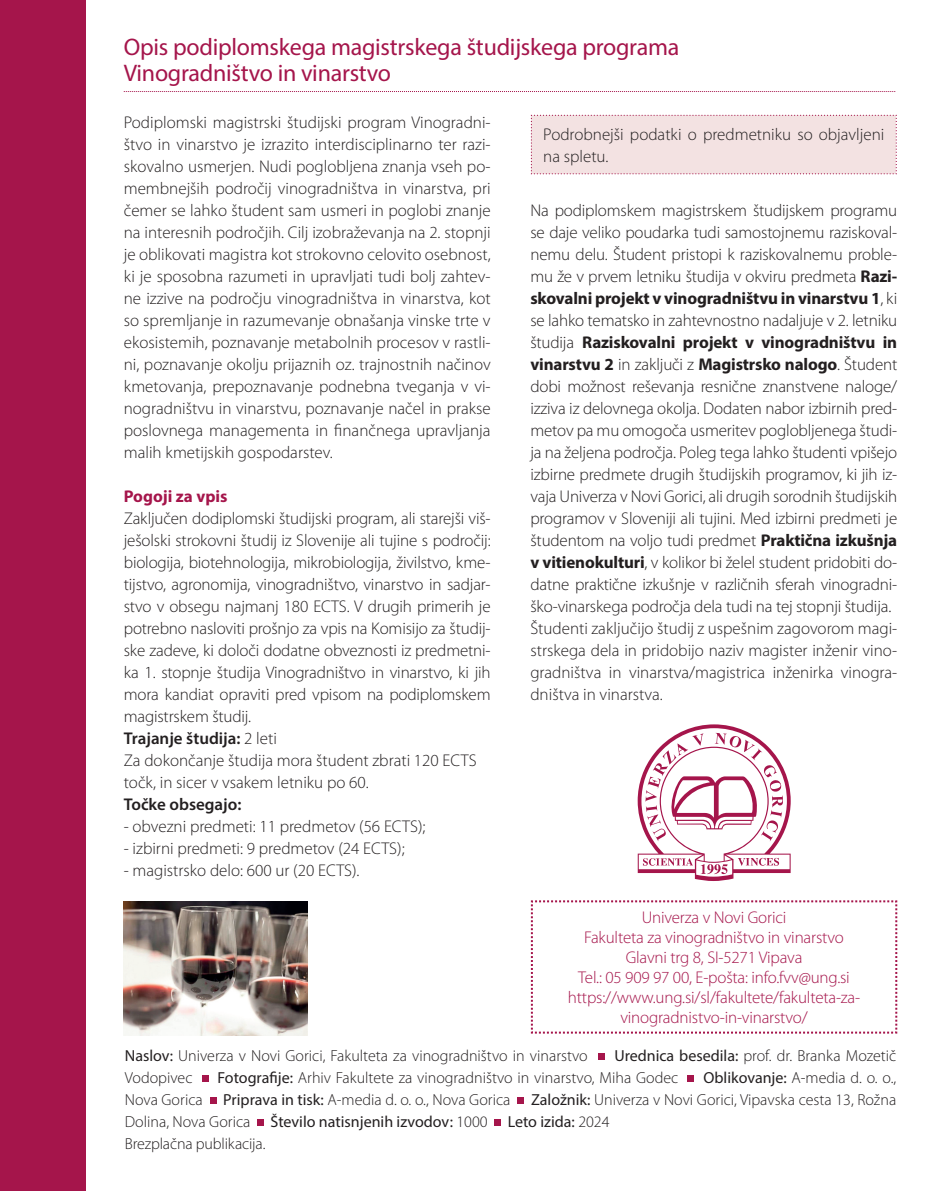
<style>
.page{position:relative;width:936px;height:1191px;background:#fff}
.page>*{position:absolute;margin:0;border:0;box-sizing:border-box;transform-origin:0 0}
.t1{font:24px/26px "Myriad Pro";letter-spacing:-.01em;color:#a5154b}
.t2{font:300 17px/22px "Myriad Pro";letter-spacing:-.01em;color:#231f20}
.t3{font:300 17px/20px "Myriad Pro";letter-spacing:-.01em;color:#a5154b;text-align:center}
.t4{font:600 17px "Myriad Pro";color:#231f20}
.t5{font:700 17px "Myriad Pro";color:#a5154b}
.t6{font:300 16px "Myriad Pro";color:#231f20}
.t7{font:16px "Myriad Pro";color:#231f20}
.s1{font-weight:600}
.s2{font-weight:700}
.s3{font-weight:400}
.s4{font-weight:300}
</style>
<div class="page">
<svg style="left:530px;top:900px;width:368px;height:134px"></svg>
<svg style="left:598px;top:1053px;width:6px;height:6px"></svg>
<svg style="left:202px;top:1075px;width:6px;height:6px"></svg>
<svg style="left:688px;top:1075px;width:6px;height:6px"></svg>
<svg style="left:210px;top:1097px;width:6px;height:6px"></svg>
<svg style="left:517px;top:1097px;width:6px;height:6px"></svg>
<svg style="left:257px;top:1119px;width:6px;height:6px"></svg>
<svg style="left:494px;top:1119px;width:6px;height:6px"></svg>
<div style="left:0;top:0;width:85px;height:1191px;background:#a5154b"></div>
<img style="left:124px;top:901px;width:183px;height:134px">
<svg style="left:124px;top:91px;width:771px;height:1px"></svg>
<div style="left:530px;top:114px;width:367px;height:61px;background:#f3e2e2"></div>
<svg style="left:637px;top:724px;width:153px;height:157px"></svg>
<h1 class="t1" style="left:124px;top:34px;width:557px">Opis podiplomskega magistrskega študijskega programa<br>Vinogradništvo in vinarstvo</h1>
<p class="t2" style="left:124px;top:111px;width:368px;text-align:justify">Podiplomski magistrski študijski program Vinogradni&shy;štvo in vinarstvo je izrazito interdisciplinarno ter razi&shy;skovalno usmerjen. Nudi poglobljena znanja vseh po&shy;membnejših področij vinogradništva in vinarstva, pri čemer se lahko študent sam usmeri in poglobi znanje na interesnih področjih. Cilj izobraževanja na 2. stopnji je oblikovati magistra kot strokovno celovito osebnost, ki je sposobna razumeti in upravljati tudi bolj zahtev&shy;ne izzive na področju vinogradništva in vinarstva, kot so spremljanje in razumevanje obnašanja vinske trte v ekosistemih, poznavanje metabolnih procesov v rastli&shy;ni, poznavanje okolju prijaznih oz. trajnostnih načinov kmetovanja, prepoznavanje podnebna tveganja v vi&shy;nogradništvu in vinarstvu, poznavanje načel in prakse poslovnega managementa in finančnega upravljanja malih kmetijskih gospodarstev.</p>
<p class="t5" style="left:124px;top:485px;width:105px">Pogoji za vpis</p>
<p class="t2" style="left:124px;top:507px;width:368px">Zaključen dodiplomski študijski program, ali starejši viš&shy;ješolski strokovni študij iz Slovenije ali tujine s področij: biologija, biotehnologija, mikrobiologija, živilstvo, kme&shy;tijstvo, agronomija, vinogradništvo, vinarstvo in sadjar&shy;stvo v obsegu najmanj 180 ECTS. V drugih primerih je potrebno nasloviti prošnjo za vpis na Komisijo za študij&shy;ske zadeve, ki določi dodatne obveznosti iz predmetni&shy;ka 1. stopnje študija Vinogradništvo in vinarstvo, ki jih mora kandiat opraviti pred vpisom na podiplomskem magistrskem študij.<br><span class="s1">Trajanje študija:</span> 2 leti<br>Za dokončanje študija mora študent zbrati 120 ECTS točk, in sicer v vsakem letniku po 60.</p>
<p class="t4" style="left:124px;top:793px;width:119px">Točke obsegajo:</p>
<p class="t2" style="left:124px;top:815px;width:303px">- obvezni predmeti: 11 predmetov (56 ECTS);</p>
<p class="t2" style="left:124px;top:837px;width:282px">- izbirni predmeti: 9 predmetov (24 ECTS);</p>
<p class="t2" style="left:124px;top:859px;width:237px">- magistrsko delo: 600 ur (20 ECTS).</p>
<p class="t2" style="left:543px;top:123px;width:342px">Podrobnejši podatki o predmetniku so objavljeni na spletu.</p>
<p class="t2" style="left:530px;top:199px;width:368px">Na podiplomskem magistrskem študijskem programu se daje veliko poudarka tudi samostojnemu raziskoval&shy;nemu delu. Študent pristopi k raziskovalnemu proble&shy;mu že v prvem letniku študija v okviru predmeta <span class="s2">Razi&shy;skovalni projekt v vinogradništvu in vinarstvu 1</span>, ki se lahko tematsko in zahtevnostno nadaljuje v 2. letniku študija <span class="s2">Raziskovalni projekt v vinogradništvu in vinarstvu 2</span> in zaključi z <span class="s2">Magistrsko nalogo</span>. Študent dobi možnost reševanja resnične znanstvene naloge/ izziva iz delovnega okolja. Dodaten nabor izbirnih pred&shy;metov pa mu omogoča usmeritev poglobljenega študi&shy;ja na željena področja. Poleg tega lahko študenti vpišejo izbirne predmete drugih študijskih programov, ki jih iz&shy;vaja Univerza v Novi Gorici, ali drugih sorodnih študijskih programov v Sloveniji ali tujini. Med izbirni predmeti je študentom na voljo tudi predmet <span class="s2">Praktična izkušnja v vitienokulturi</span>, v kolikor bi želel student pridobiti do&shy;datne praktične izkušnje v različnih sferah vinogradni&shy;ško-vinarskega področja dela tudi na tej stopnji študija.<br>Študenti zaključijo študij z uspešnim zagovorom magi&shy;strskega dela in pridobijo naziv magister inženir vino&shy;gradništva in vinarstva/magistrica inženirka vinogra&shy;dništva in vinarstva.</p>
<p class="t3" style="left:568px;top:907px;width:294px">Univerza v Novi Gorici<br>Fakulteta za vinogradništvo in vinarstvo Glavni trg 8, SI-5271 Vipava<br>Tel.: 05 909 97 00, E-pošta: info.fvv@ung.si https://www.ung.si/sl/fakultete/fakulteta-za&shy;vinogradnistvo-in-vinarstvo/</p>
<p class="t6" style="left:125px;top:1046px;width:464px"><span class="s3">Naslov:</span> Univerza v Novi Gorici, Fakulteta za vinogradništvo in vinarstvo</p>
<p class="t6" style="left:614px;top:1046px;width:283px"><span class="s3">Urednica besedila:</span> prof. dr. Branka Mozetič</p>
<p class="t6" style="left:125px;top:1068px;width:69px">Vodopivec</p>
<p class="t6" style="left:218px;top:1068px;width:462px"><span class="s3">Fotografije:</span> Arhiv Fakultete za vinogradništvo in vinarstvo, Miha Godec</p>
<p class="t6" style="left:703px;top:1068px;width:194px"><span class="s3">Oblikovanje:</span> A-media d. o. o.,</p>
<p class="t6" style="left:125px;top:1090px;width:79px">Nova Gorica</p>
<p class="t6" style="left:223px;top:1090px;width:288px"><span class="s3">Priprava in tisk:</span> A-media d. o. o., Nova Gorica</p>
<p class="t6" style="left:531px;top:1090px;width:367px"><span class="s3">Založnik:</span> Univerza v Novi Gorici, Vipavska cesta 13, Rožna</p>
<p class="t6" style="left:125px;top:1112px;width:127px">Dolina, Nova Gorica</p>
<p class="t7" style="left:270px;top:1112px;width:219px">Število natisnjenih izvodov: <span class="s4">1000</span></p>
<p class="t7" style="left:507px;top:1112px;width:103px">Leto izida: <span class="s4">2024</span></p>
<p class="t6" style="left:125px;top:1134px;width:142px">Brezplačna publikacija.</p>
</div>
